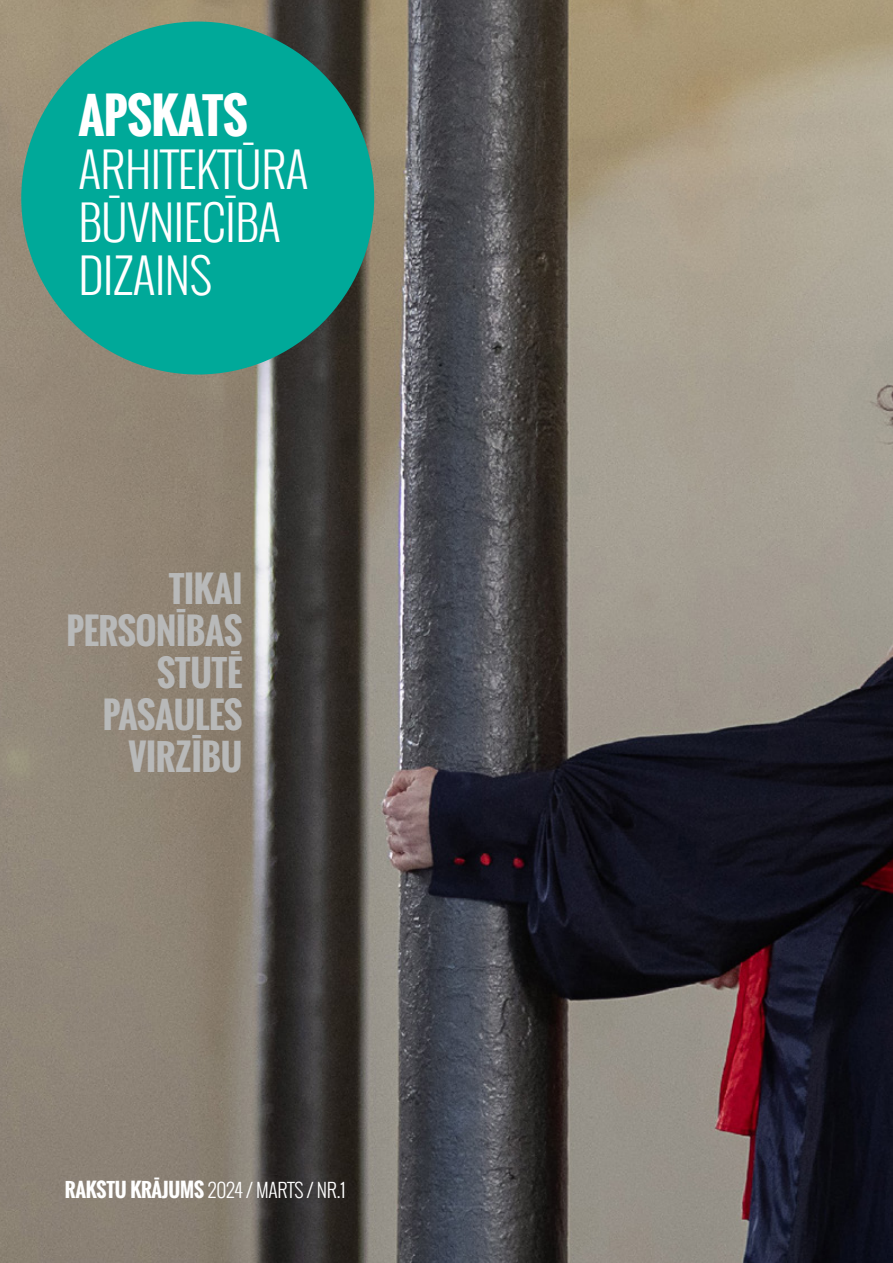
<style>
.page{position:relative;width:893px;height:1263px;background:#fff}
.page>*{position:absolute;margin:0;border:0;box-sizing:border-box;transform-origin:0 0}
.t1{font:300 47.7px/53.2px "Oswalds";letter-spacing:-.01em;color:#fff}
.t2{font:700 35.4px/42px "Oswalds";letter-spacing:-.01em;color:#b8b9b9;text-align:right}
.t3{font:300 19.5px "Oswalds";letter-spacing:-.01em;color:#fff}
.s1{font-weight:700}
</style>
<div class="page">
<img style="left:0;top:0;width:893px;height:1263px">
<div style="left:21px;top:22px;width:353px;height:352px;background:#00a999;border-radius:50%"></div>
<p class="t1" style="left:78px;top:89px;width:232px"><span class="s1">APSKATS<br></span>ARHITEKTŪRA<br>BŪVNIECĪBA<br>DIZAINS</p>
<p class="t2" style="left:66px;top:568px;width:177px">TIKAI<br>PERSONĪBAS<br>STUTĒ</p>
<p class="t2" style="left:103px;top:694px;width:141px">PASAULES<br>VIRZĪBU</p>
<p class="t3" style="left:65px;top:1176px;width:282px"><span class="s1">RAKSTU KRĀJUMS</span> 2024 / MARTS / NR.1</p>
</div>
